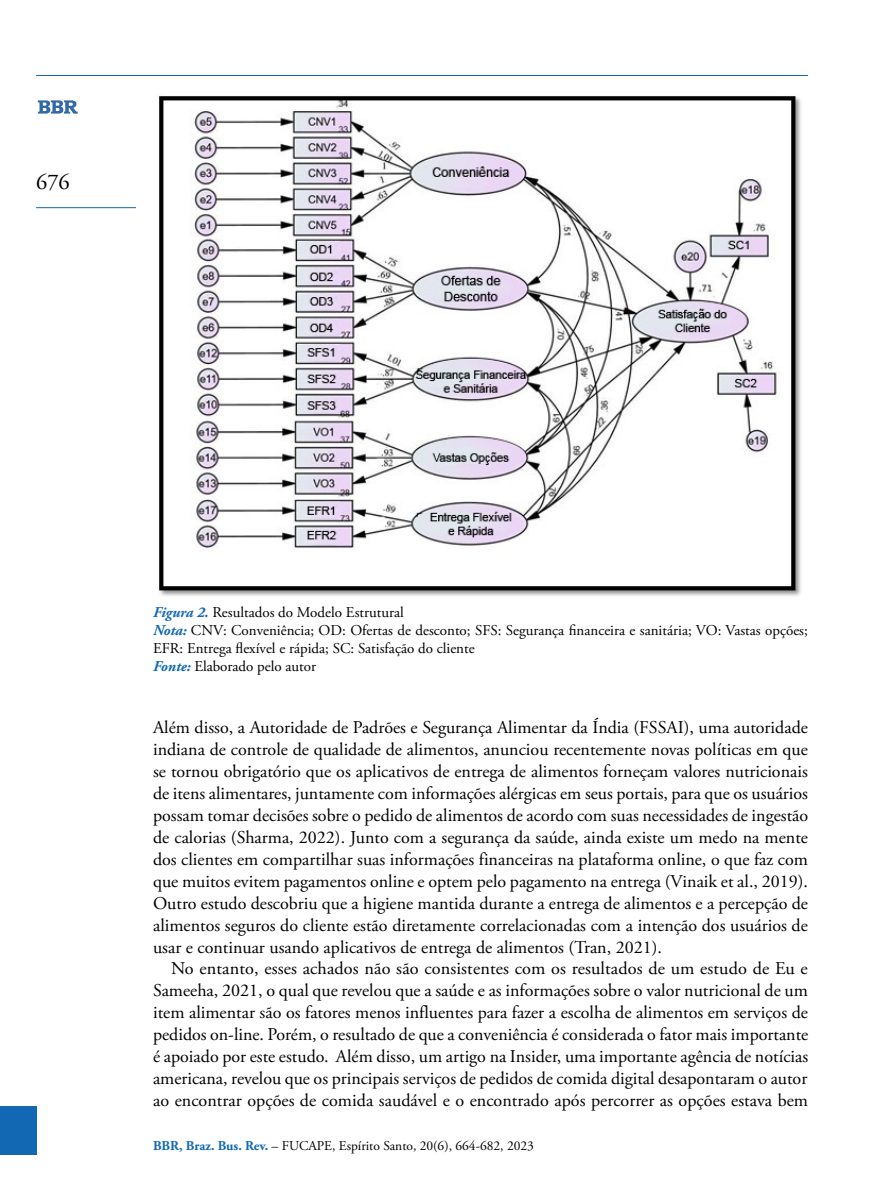
<style>
.page{position:relative;width:893px;height:1191px;background:#fff}
.page>*{position:absolute;margin:0;border:0;box-sizing:border-box;transform-origin:0 0}
.t1{font:22.5px "Adobe Garamond Pro";color:#000}
.t2{font:18px/21.9px "Adobe Garamond Pro";color:#000;text-align:justify}
.t3{font:15px/18px "Adobe Garamond Pro";color:#000}
.t4{font:13.5px "Adobe Garamond Pro";color:#000}
.s1{font-weight:700;font-style:italic;color:#1268b3}
.s2{font-weight:700;color:#1268b3}
</style>
<div class="page">
<hr style="left:36px;top:75px;width:772px;height:1px;background:#1268b3">
<div style="left:0;top:1106px;width:36px;height:48px;background:#1268b3"></div>
<hr style="left:36px;top:207px;width:100px;height:1px;background:#1268b3">
<svg style="left:38px;top:100px;width:40px;height:14px"></svg>
<img style="left:159px;top:95px;width:642px;height:501px">
<p class="t1" style="left:36px;top:169px;width:35px">676</p>
<p class="t3" style="left:153px;top:603px;width:656px"><span class="s1">Figura 2.</span> Resultados do Modelo Estrutural<br><span class="s1">Nota:</span> CNV: Conveniência; OD: Ofertas de desconto; SFS: Segurança financeira e sanitária; VO: Vastas opções; EFR: Entrega flexível e rápida; SC: Satisfação do cliente<br><span class="s1">Fonte:</span> Elaborado pelo autor</p>
<p class="t2" style="left:153px;top:717px;width:657px">Além disso, a Autoridade de Padrões e Segurança Alimentar da Índia (FSSAI), uma autoridade indiana de controle de qualidade de alimentos, anunciou recentemente novas políticas em que se tornou obrigatório que os aplicativos de entrega de alimentos forneçam valores nutricionais de itens alimentares, juntamente com informações alérgicas em seus portais, para que os usuários possam tomar decisões sobre o pedido de alimentos de acordo com suas necessidades de ingestão de calorias (Sharma, 2022). Junto com a segurança da saúde, ainda existe um medo na mente dos clientes em compartilhar suas informações financeiras na plataforma online, o que faz com que muitos evitem pagamentos online e optem pelo pagamento na entrega (Vinaik et al., 2019).<br>Outro estudo descobriu que a higiene mantida durante a entrega de alimentos e a percepção de alimentos seguros do cliente estão diretamente correlacionadas com a intenção dos usuários de usar e continuar usando aplicativos de entrega de alimentos (Tran, 2021).</p>
<p class="t2" style="left:153px;top:958px;width:657px;text-indent:18px">No entanto, esses achados não são consistentes com os resultados de um estudo de Eu e Sameeha, 2021, o qual que revelou que a saúde e as informações sobre o valor nutricional de um item alimentar são os fatores menos influentes para fazer a escolha de alimentos em serviços de pedidos on-line. Porém, o resultado de que a conveniência é considerada o fator mais importante é apoiado por este estudo. Além disso, um artigo na Insider, uma importante agência de notícias americana, revelou que os principais serviços de pedidos de comida digital desapontaram o autor ao encontrar opções de comida saudável e o encontrado após percorrer as opções estava bem</p>
<p class="t4" style="left:153px;top:1138px;width:382px"><span class="s2">BBR, Braz. Bus. Rev.</span> – FUCAPE, Espírito Santo, 20(6), 664-682, 2023</p>
</div>
